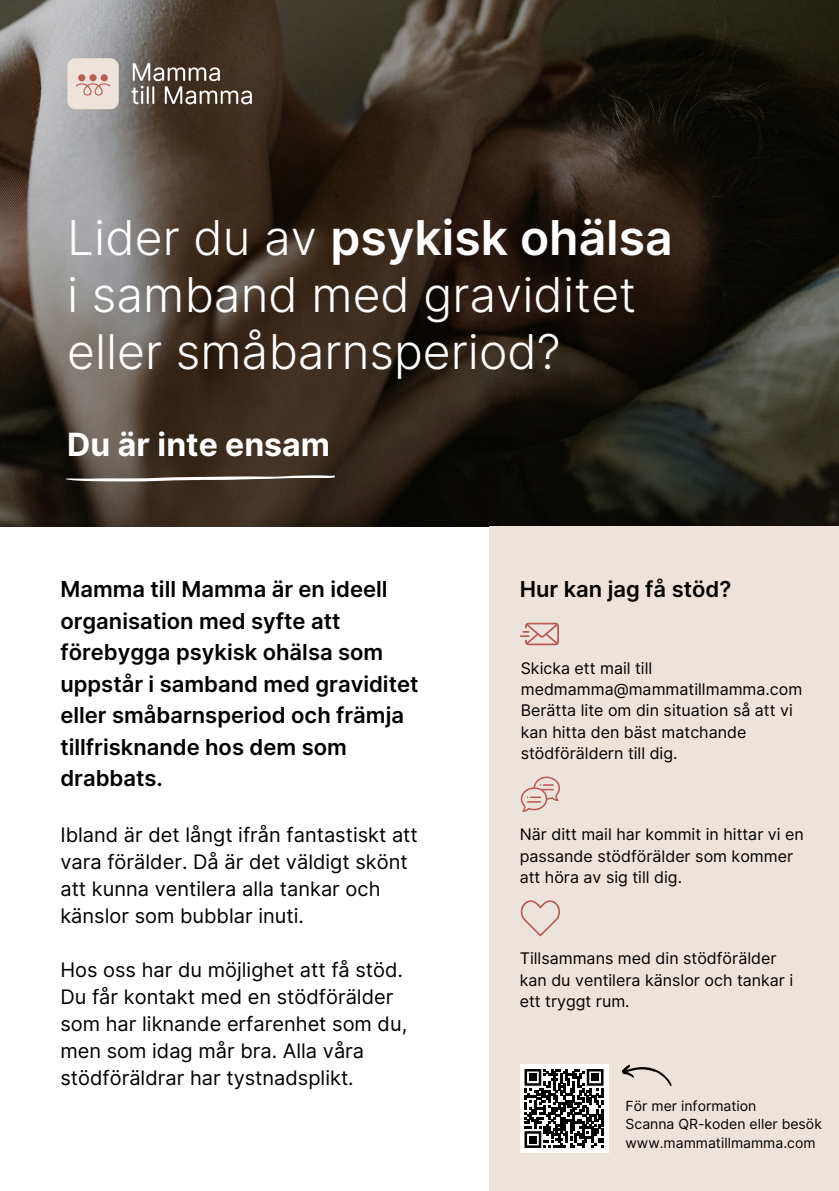
<style>
.page{position:relative;width:839px;height:1191px;background:#fff}
.page>*{position:absolute;margin:0;border:0;box-sizing:border-box;transform-origin:0 0}
.t1{font:300 48px/57px "Inter";color:#fff}
.t2{font:700 32px "Inter";color:#fff}
.t3{font:600 22px/31.6px "Inter";color:#000}
.t4{font:20px/27px "Inter";color:#000}
.t5{font:16px/21.4px "Inter";color:#000}
.t6{font:14px/18.6px "Inter";color:#000}
.s1{font-weight:600}
</style>
<div class="page">
<img style="left:0;top:0;width:838px;height:527px">
<div style="left:489px;top:526px;width:349px;height:664px;background:#eee3db"></div>
<svg style="left:66px;top:475px;width:269px;height:6px"></svg>
<svg style="left:67px;top:58px;width:52px;height:51px"></svg>
<svg style="left:131px;top:63px;width:121px;height:41px"></svg>
<svg style="left:520px;top:623px;width:38px;height:22px"></svg>
<svg style="left:520px;top:777px;width:39px;height:35px"></svg>
<svg style="left:520px;top:900px;width:39px;height:36px"></svg>
<div style="left:519px;top:1064px;width:89px;height:89px;background:#fff"></div>
<svg style="left:524px;top:1069px;width:79px;height:79px"></svg>
<div style="left:529px;top:1074px;width:7px;height:7px;background:#000"></div>
<div style="left:591px;top:1074px;width:7px;height:7px;background:#000"></div>
<div style="left:529px;top:1136px;width:7px;height:7px;background:#000"></div>
<svg style="left:622px;top:1064px;width:50px;height:23px"></svg>
<p class="t1" style="left:67px;top:209px;width:607px">Lider du av <span class="s1">psykisk ohälsa </span>i samband med graviditet eller småbarnsperiod?</p>
<h1 class="t2" style="left:67px;top:425px;width:264px">Du är inte ensam</h1>
<h2 class="t3" style="left:60px;top:573px;width:359px">Mamma till Mamma är en ideell organisation med syfte att förebygga psykisk ohälsa som uppstår i samband med graviditet eller småbarnsperiod och främja tillfrisknande hos dem som drabbats.</h2>
<p class="t4" style="left:60px;top:821px;width:359px">Ibland är det långt ifrån fantastiskt att vara förälder. Då är det väldigt skönt att kunna ventilera alla tankar och känslor som bubblar inuti.</p>
<h3 class="t4" style="left:60px;top:956px;width:348px">Hos oss har du möjlighet att få stöd.<br>Du får kontakt med en stödförälder som har liknande erfarenhet som du, men som idag mår bra. Alla våra stödföräldrar har tystnadsplikt.</h3>
<h4 class="t3" style="left:519px;top:573px;width:213px">Hur kan jag få stöd?</h4>
<h4 class="t5" style="left:520px;top:657px;width:283px">Skicka ett mail till medmamma@mammatillmamma.com<br>Berätta lite om din situation så att vi kan hitta den bäst matchande stödföräldern till dig.</h4>
<h3 class="t5" style="left:519px;top:824px;width:285px">När ditt mail har kommit in hittar vi en passande stödförälder som kommer att höra av sig till dig.</h3>
<p class="t5" style="left:519px;top:948px;width:275px">Tillsammans med din stödförälder kan du ventilera känslor och tankar i ett tryggt rum.</p>
<h5 class="t6" style="left:625px;top:1096px;width:132px">För mer information</h5>
<p class="t6" style="left:625px;top:1115px;width:198px">Scanna QR-koden eller besök www.mammatillmamma.com</p>
</div>
